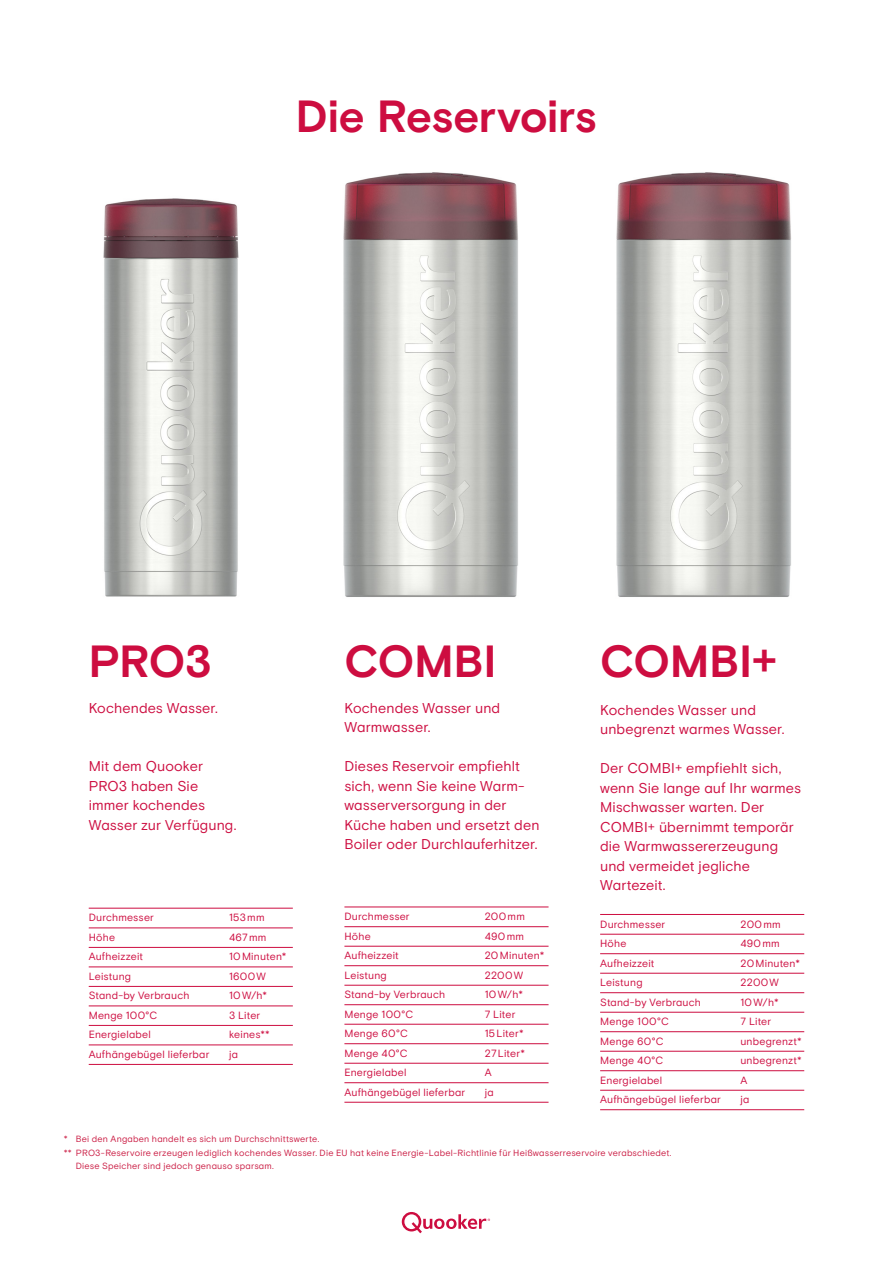
<style>
.page{position:relative;width:893px;height:1263px;background:#fff}
.page>*{position:absolute;margin:0;border:0;box-sizing:border-box;transform-origin:0 0}
.t1{font:700 45px "Basis Grotesque Pro";letter-spacing:-.01em;color:#cd0d40}
.Platte_tekst_3-4_kol{font:14.25px/19.5px "Basis Grotesque Pro";letter-spacing:.01em;color:#cd0d40}
.Platte_tekst{font:10.5px "Basis Grotesque Pro";letter-spacing:.02em;color:#cd0d40}
.t2{font:9px "Basis Grotesque Pro";letter-spacing:.025em;color:#cb1e45}
</style>
<div class="page">
<svg style="left:402px;top:1212px;width:88px;height:21px"></svg>
<hr style="left:89px;top:908px;width:204px;height:1px;background:#cd0d40">
<hr style="left:89px;top:927px;width:204px;height:1px;background:#cd0d40">
<hr style="left:89px;top:947px;width:204px;height:1px;background:#cd0d40">
<hr style="left:89px;top:966px;width:204px;height:1px;background:#cd0d40">
<hr style="left:89px;top:986px;width:204px;height:1px;background:#cd0d40">
<hr style="left:89px;top:1005px;width:204px;height:1px;background:#cd0d40">
<hr style="left:89px;top:1025px;width:204px;height:1px;background:#cd0d40">
<hr style="left:89px;top:1044px;width:204px;height:1px;background:#cd0d40">
<hr style="left:89px;top:1064px;width:204px;height:1px;background:#cd0d40">
<hr style="left:344px;top:907px;width:205px;height:1px;background:#cd0d40">
<hr style="left:344px;top:926px;width:205px;height:1px;background:#cd0d40">
<hr style="left:344px;top:946px;width:205px;height:1px;background:#cd0d40">
<hr style="left:344px;top:965px;width:205px;height:1px;background:#cd0d40">
<hr style="left:344px;top:985px;width:205px;height:1px;background:#cd0d40">
<hr style="left:344px;top:1004px;width:205px;height:1px;background:#cd0d40">
<hr style="left:344px;top:1024px;width:205px;height:1px;background:#cd0d40">
<hr style="left:344px;top:1043px;width:205px;height:1px;background:#cd0d40">
<hr style="left:344px;top:1063px;width:205px;height:1px;background:#cd0d40">
<hr style="left:344px;top:1082px;width:205px;height:1px;background:#cd0d40">
<hr style="left:344px;top:1102px;width:205px;height:1px;background:#cd0d40">
<hr style="left:600px;top:914px;width:204px;height:1px;background:#cd0d40">
<hr style="left:600px;top:934px;width:204px;height:1px;background:#cd0d40">
<hr style="left:600px;top:953px;width:204px;height:1px;background:#cd0d40">
<hr style="left:600px;top:973px;width:204px;height:1px;background:#cd0d40">
<hr style="left:600px;top:992px;width:204px;height:1px;background:#cd0d40">
<hr style="left:600px;top:1012px;width:204px;height:1px;background:#cd0d40">
<hr style="left:600px;top:1031px;width:204px;height:1px;background:#cd0d40">
<hr style="left:600px;top:1051px;width:204px;height:1px;background:#cd0d40">
<hr style="left:600px;top:1070px;width:204px;height:1px;background:#cd0d40">
<hr style="left:600px;top:1090px;width:204px;height:1px;background:#cd0d40">
<hr style="left:600px;top:1109px;width:204px;height:1px;background:#cd0d40">
<img style="left:103px;top:198px;width:136px;height:399px">
<img style="left:343px;top:172px;width:175px;height:425px">
<img style="left:616px;top:172px;width:175px;height:425px">
<p class="t1" style="left:296px;top:90px;width:303px">Die Reservoirs</p>
<p class="t1" style="left:89px;top:635px;width:125px">PRO3</p>
<p class="Platte_tekst_3-4_kol" style="left:89px;top:698px;width:131px">Kochendes Wasser.</p>
<p class="Platte_tekst_3-4_kol" style="left:89px;top:757px;width:116px">Mit dem Quooker</p>
<p class="Platte_tekst_3-4_kol" style="left:89px;top:776px;width:111px">PRO3 haben Sie</p>
<p class="Platte_tekst_3-4_kol" style="left:89px;top:796px;width:118px">immer kochendes</p>
<p class="Platte_tekst_3-4_kol" style="left:89px;top:815px;width:149px">Wasser zur Verfügung.</p>
<p class="Platte_tekst" style="left:89px;top:911px;width:67px">Durchmesser</p>
<p class="Platte_tekst" style="left:229px;top:911px;width:37px">153mm</p>
<p class="Platte_tekst" style="left:89px;top:931px;width:28px">Höhe</p>
<p class="Platte_tekst" style="left:229px;top:931px;width:39px">467mm</p>
<p class="Platte_tekst" style="left:89px;top:950px;width:56px">Aufheizzeit</p>
<p class="Platte_tekst" style="left:229px;top:950px;width:59px">10Minuten*</p>
<p class="Platte_tekst" style="left:89px;top:970px;width:44px">Leistung</p>
<p class="Platte_tekst" style="left:229px;top:970px;width:38px">1600W</p>
<p class="Platte_tekst" style="left:89px;top:989px;width:102px">Stand-by Verbrauch</p>
<p class="Platte_tekst" style="left:229px;top:989px;width:40px">10W/h*</p>
<p class="Platte_tekst" style="left:89px;top:1009px;width:70px">Menge 100°C</p>
<p class="Platte_tekst" style="left:229px;top:1009px;width:33px">3 Liter</p>
<p class="Platte_tekst" style="left:89px;top:1028px;width:64px">Energielabel</p>
<p class="Platte_tekst" style="left:229px;top:1028px;width:42px">keines**</p>
<p class="Platte_tekst" style="left:89px;top:1048px;width:122px">Aufhängebügel lieferbar</p>
<p class="Platte_tekst" style="left:229px;top:1048px;width:10px">ja</p>
<p class="t1" style="left:344px;top:635px;width:153px">COMBI</p>
<p class="Platte_tekst_3-4_kol" style="left:344px;top:698px;width:157px">Kochendes Wasser und<br>Warmwasser.</p>
<p class="Platte_tekst_3-4_kol" style="left:344px;top:757px;width:197px">Dieses Reservoir empfiehlt sich, wenn Sie keine Warm&shy;wasserversorgung in der<br>Küche haben und ersetzt den<br>Boiler oder Durchlauferhitzer.</p>
<p class="Platte_tekst" style="left:344px;top:910px;width:67px">Durchmesser</p>
<p class="Platte_tekst" style="left:485px;top:910px;width:42px">200mm</p>
<p class="Platte_tekst" style="left:344px;top:930px;width:28px">Höhe</p>
<p class="Platte_tekst" style="left:485px;top:930px;width:41px">490mm</p>
<p class="Platte_tekst" style="left:344px;top:949px;width:56px">Aufheizzeit</p>
<p class="Platte_tekst" style="left:485px;top:949px;width:61px">20Minuten*</p>
<p class="Platte_tekst" style="left:344px;top:969px;width:44px">Leistung</p>
<p class="Platte_tekst" style="left:485px;top:969px;width:40px">2200W</p>
<p class="Platte_tekst" style="left:344px;top:988px;width:102px">Stand-by Verbrauch</p>
<p class="Platte_tekst" style="left:485px;top:988px;width:40px">10W/h*</p>
<p class="Platte_tekst" style="left:344px;top:1008px;width:70px">Menge 100°C</p>
<p class="Platte_tekst" style="left:485px;top:1008px;width:32px">7 Liter</p>
<p class="Platte_tekst" style="left:344px;top:1027px;width:65px">Menge 60°C</p>
<p class="Platte_tekst" style="left:485px;top:1027px;width:40px">15Liter*</p>
<p class="Platte_tekst" style="left:344px;top:1047px;width:65px">Menge 40°C</p>
<p class="Platte_tekst" style="left:485px;top:1047px;width:42px">27Liter*</p>
<p class="Platte_tekst" style="left:344px;top:1066px;width:64px">Energielabel</p>
<p class="Platte_tekst" style="left:485px;top:1066px;width:8px">A</p>
<p class="Platte_tekst" style="left:344px;top:1086px;width:122px">Aufhängebügel lieferbar</p>
<p class="Platte_tekst" style="left:485px;top:1086px;width:10px">ja</p>
<p class="t1" style="left:600px;top:635px;width:179px">COMBI+</p>
<p class="Platte_tekst_3-4_kol" style="left:600px;top:700px;width:186px">Kochendes Wasser und unbegrenzt warmes Wasser.</p>
<p class="Platte_tekst_3-4_kol" style="left:600px;top:759px;width:202px">Der COMBI+ empfiehlt sich, wenn Sie lange auf Ihr warmes<br>Mischwasser warten. Der<br>COMBI+ übernimmt temporär die Warmwassererzeugung und vermeidet jegliche<br>Wartezeit.</p>
<p class="Platte_tekst" style="left:600px;top:918px;width:67px">Durchmesser</p>
<p class="Platte_tekst" style="left:740px;top:918px;width:42px">200mm</p>
<p class="Platte_tekst" style="left:600px;top:937px;width:28px">Höhe</p>
<p class="Platte_tekst" style="left:740px;top:937px;width:41px">490mm</p>
<p class="Platte_tekst" style="left:600px;top:957px;width:56px">Aufheizzeit</p>
<p class="Platte_tekst" style="left:740px;top:957px;width:61px">20Minuten*</p>
<p class="Platte_tekst" style="left:600px;top:976px;width:44px">Leistung</p>
<p class="Platte_tekst" style="left:740px;top:976px;width:40px">2200W</p>
<p class="Platte_tekst" style="left:600px;top:996px;width:102px">Stand-by Verbrauch</p>
<p class="Platte_tekst" style="left:740px;top:996px;width:40px">10W/h*</p>
<p class="Platte_tekst" style="left:600px;top:1015px;width:70px">Menge 100°C</p>
<p class="Platte_tekst" style="left:740px;top:1015px;width:32px">7 Liter</p>
<p class="Platte_tekst" style="left:600px;top:1035px;width:65px">Menge 60°C</p>
<p class="Platte_tekst" style="left:740px;top:1035px;width:63px">unbegrenzt*</p>
<p class="Platte_tekst" style="left:600px;top:1054px;width:65px">Menge 40°C</p>
<p class="Platte_tekst" style="left:740px;top:1054px;width:63px">unbegrenzt*</p>
<p class="Platte_tekst" style="left:600px;top:1074px;width:64px">Energielabel</p>
<p class="Platte_tekst" style="left:740px;top:1074px;width:8px">A</p>
<p class="Platte_tekst" style="left:600px;top:1093px;width:122px">Aufhängebügel lieferbar</p>
<p class="Platte_tekst" style="left:740px;top:1093px;width:10px">ja</p>
<p class="t2" style="left:64px;top:1134px;width:257px">* Bei den Angaben handelt es sich um Durchschnittswerte.</p>
<p class="t2" style="left:64px;top:1147px;width:609px">** PRO3-Reservoire erzeugen lediglich kochendes Wasser. Die EU hat keine Energie-Label-Richtlinie für Heißwasserreservoire verabschiedet.</p>
<p class="t2" style="left:76px;top:1161px;width:200px">Diese Speicher sind jedoch genauso sparsam.</p>
</div>
